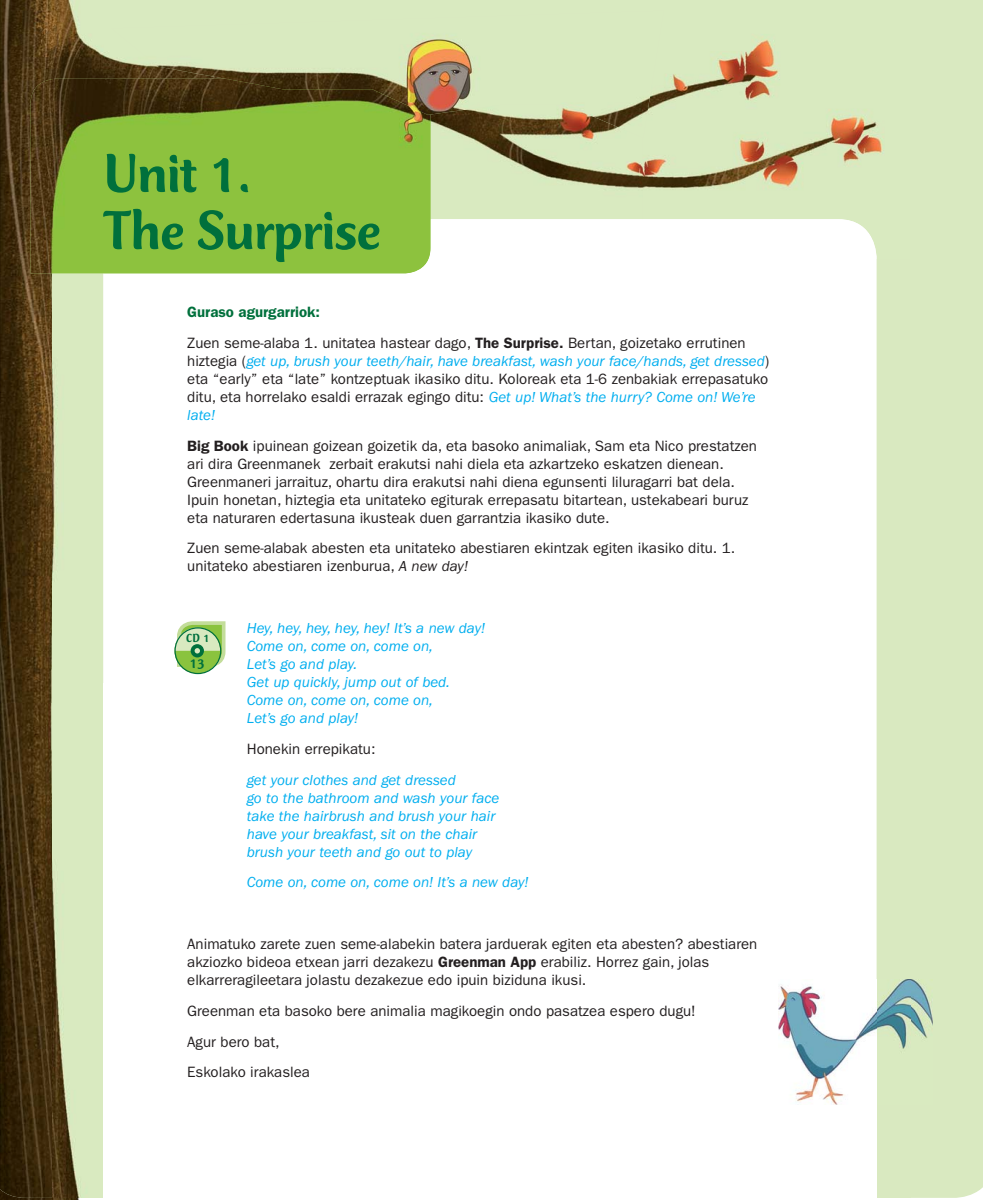
<style>
.page{position:relative;width:983px;height:1200px;background:#fff}
.page>*{position:absolute;margin:0;border:0;box-sizing:border-box;transform-origin:0 0}
.t1{font:500 57px/57px "Club Type Std";letter-spacing:-.01em;color:#00703c}
.t2{font:15px/18px "ITC Franklin Gothic Std";color:#231f20}
.t3{font:italic 15px/18px "ITC Franklin Gothic Std";color:#00aeef}
.t4{font:500 14.7px "Club Type Std";color:#00703c}
.t5{font:500 12.15px "Club Type Std";color:#00703c}
.s1{font-weight:600;color:#00703c}
.s2{font-weight:600}
.s3{font-style:italic;color:#00aeef}
.s4{font-style:italic}
</style>
<div class="page">
<div style="left:909px;top:0;width:73px;height:1197px;background:#d9e9c0"></div>
<img style="left:0;top:1197px;width:909px;height:2px">
<img style="left:0;top:0;width:267px;height:103px">
<div style="left:267px;top:0;width:642px;height:51px;background:#d9eac0"></div>
<img style="left:642px;top:51px;width:267px;height:208px">
<img style="left:0;top:103px;width:53px;height:1094px">
<img style="left:430px;top:138px;width:212px;height:81px">
<img style="left:53px;top:273px;width:50px;height:924px">
<div style="left:876px;top:259px;width:33px;height:719px;background:#d9e9c0"></div>
<img style="left:413px;top:219px;width:360px;height:980px">
<img style="left:773px;top:219px;width:103px;height:40px">
<img style="left:103px;top:273px;width:310px;height:926px">
<img style="left:773px;top:1197px;width:51px;height:2px">
<img style="left:824px;top:1104px;width:52px;height:95px">
<img style="left:30px;top:79px;width:400px;height:194px">
<img style="left:111px;top:11px;width:552px;height:127px">
<div style="left:174px;top:627px;width:46px;height:46px;background:#8ac33e;border-radius:50%"></div>
<svg style="left:174px;top:619px;width:53px;height:49px"></svg>
<div style="left:174px;top:627px;width:47px;height:47px;border:1px solid #00703c;border-radius:50%"></div>
<img style="left:778px;top:978px;width:154px;height:126px">
<h1 class="t1" style="left:103px;top:149px;width:278px">Unit 1.<br>The Surprise</h1>
<p class="t2" style="left:187px;top:297px;width:559px;line-height:30.8px"><span class="s1">Guraso agurgarriok:<br></span>Zuen seme-alaba 1. unitatea hastear dago, <span class="s2">The Surprise.</span> Bertan, goizetako errutinen</p>
<p class="t2" style="left:187px;top:352px;width:583px">hiztegia (<span class="s3">get up, brush your teeth/hair, have breakfast, wash your face/hands, get dressed</span>) eta “early” eta “late” kontzeptuak ikasiko ditu. Koloreak eta 1-6 zenbakiak errepasatuko ditu, eta horrelako esaldi errazak egingo ditu: <span class="s3">Get up! What’s the hurry? Come on! We’re late!</span></p>
<p class="t2" style="left:187px;top:437px;width:571px"><span class="s2">Big Book</span> ipuinean goizean goizetik da, eta basoko animaliak, Sam eta Nico prestatzen ari dira Greenmanek zerbait erakutsi nahi diela eta azkartzeko eskatzen dienean.<br>Greenmaneri jarraituz, ohartu dira erakutsi nahi diena egunsenti liluragarri bat dela.<br>Ipuin honetan, hiztegia eta unitateko egiturak errepasatu bitartean, ustekabeari buruz eta naturaren edertasuna ikusteak duen garrantzia ikasiko dute.</p>
<p class="t2" style="left:187px;top:540px;width:549px">Zuen seme-alabak abesten eta unitateko abestiaren ekintzak egiten ikasiko ditu. 1. unitateko abestiaren izenburua, <span class="s4">A new day!</span></p>
<p class="t5" style="left:186px;top:632px;width:25px">CD 1</p>
<p class="t4" style="left:190px;top:657px;width:16px">13</p>
<p class="t3" style="left:247px;top:619px;width:240px">Hey, hey, hey, hey, hey! It’s a new day!<br>Come on, come on, come on,<br>Let’s go and play.<br>Get up quickly, jump out of bed.<br>Come on, come on, come on,<br>Let’s go and play!</p>
<p class="t2" style="left:247px;top:740px;width:130px">Honekin errepikatu:</p>
<p class="t3" style="left:247px;top:771px;width:254px">get your clothes and get dressed<br>go to the bathroom and wash your face take the hairbrush and brush your hair have your breakfast, sit on the chair brush your teeth and go out to play</p>
<p class="t3" style="left:247px;top:874px;width:283px">Come on, come on, come on! It’s a new day!</p>
<p class="t2" style="left:187px;top:935px;width:571px">Animatuko zarete zuen seme-alabekin batera jarduerak egiten eta abesten? abestiaren akziozko bideoa etxean jarri dezakezu <span class="s2">Greenman App</span> erabiliz. Horrez gain, jolas elkarreragileetara jolastu dezakezue edo ipuin biziduna ikusi.</p>
<p class="t2" style="left:187px;top:996px;width:510px;line-height:30.8px">Greenman eta basoko bere animalia magikoegin ondo pasatzea espero dugu!<br>Agur bero bat,<br>Eskolako irakaslea</p>
</div>
